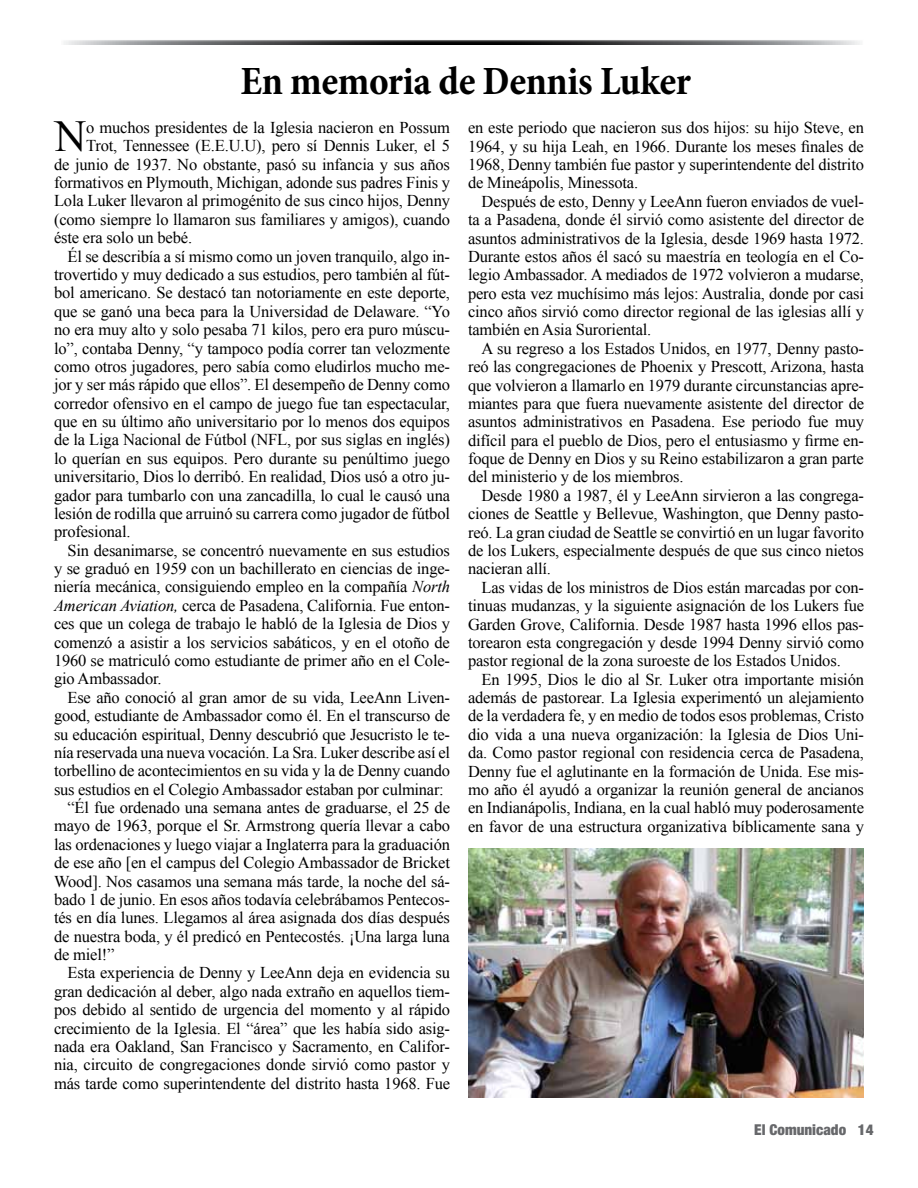
<style>
.page{position:relative;width:918px;height:1188px;background:#fff}
.page>*{position:absolute;margin:0;border:0;box-sizing:border-box;transform-origin:0 0}
.t1{font:44.25px "Times New Roman";color:#000}
.t2{font:700 condensed 40.5px "Minion Pro";letter-spacing:-.01em;color:#000}
.t3{font:16.5px/18.5px "Times New Roman";letter-spacing:-.01em;color:#000;text-align:justify}
.t4{font:900 condensed 15px "Helvetica Neue";color:#67686b}
.s1{font-style:italic}
</style>
<div class="page">
<img style="left:468px;top:848px;width:396px;height:250px">
<svg style="left:64px;top:40px;width:796px;height:5px;background:#69696a"></svg>
<h2 class="t2" style="left:240px;top:53px;width:452px">En memoria de Dennis Luker</h2>
<h1 class="t1" style="left:55px;top:107px;width:33px">N</h1>
<p class="t3" style="left:86px;top:118px;width:365px">o muchos presidentes de la Iglesia nacieron en Possum</p>
<p class="t3" style="left:86px;top:136px;width:365px">Trot, Tennessee (E.E.U.U), pero sí Dennis Luker, el 5</p>
<p class="t3" style="left:54px;top:155px;width:397px">de junio de 1937. No obstante, pasó su infancia y sus años</p>
<p class="t3" style="left:54px;top:173px;width:398px">formativos en Plymouth, Michigan, adonde sus padres Finis y</p>
<p class="t3" style="left:54px;top:191px;width:397px">Lola Luker llevaron al primogénito de sus cinco hijos, Denny</p>
<p class="t3" style="left:54px;top:210px;width:398px">(como siempre lo llamaron sus familiares y amigos), cuando</p>
<p class="t3" style="left:54px;top:228px;width:140px">éste era solo un bebé.</p>
<p class="t3" style="left:68px;top:247px;width:384px">Él se describía a sí mismo como un joven tranquilo, algo in-</p>
<p class="t3" style="left:54px;top:265px;width:398px">trovertido y muy dedicado a sus estudios, pero también al fút-</p>
<p class="t3" style="left:54px;top:283px;width:398px">bol americano. Se destacó tan notoriamente en este deporte,</p>
<p class="t3" style="left:54px;top:302px;width:397px">que se ganó una beca para la Universidad de Delaware. “Yo</p>
<p class="t3" style="left:54px;top:320px;width:398px">no era muy alto y solo pesaba 71 kilos, pero era puro múscu-</p>
<p class="t3" style="left:54px;top:339px;width:398px">lo”, contaba Denny, “y tampoco podía correr tan velozmente</p>
<p class="t3" style="left:54px;top:357px;width:397px">como otros jugadores, pero sabía como eludirlos mucho me-</p>
<p class="t3" style="left:54px;top:375px;width:397px">jor y ser más rápido que ellos”. El desempeño de Denny como</p>
<p class="t3" style="left:54px;top:394px;width:397px">corredor ofensivo en el campo de juego fue tan espectacular,</p>
<p class="t3" style="left:54px;top:412px;width:397px">que en su último año universitario por lo menos dos equipos</p>
<p class="t3" style="left:54px;top:430px;width:397px">de la Liga Nacional de Fútbol (NFL, por sus siglas en inglés)</p>
<p class="t3" style="left:54px;top:449px;width:398px">lo querían en sus equipos. Pero durante su penúltimo juego</p>
<p class="t3" style="left:54px;top:467px;width:398px">universitario, Dios lo derribó. En realidad, Dios usó a otro ju-</p>
<p class="t3" style="left:54px;top:486px;width:398px">gador para tumbarlo con una zancadilla, lo cual le causó una</p>
<p class="t3" style="left:54px;top:504px;width:397px">lesión de rodilla que arruinó su carrera como jugador de fútbol</p>
<p class="t3" style="left:54px;top:522px;width:78px">profesional.</p>
<p class="t3" style="left:68px;top:541px;width:384px">Sin desanimarse, se concentró nuevamente en sus estudios</p>
<p class="t3" style="left:54px;top:559px;width:398px">y se graduó en 1959 con un bachillerato en ciencias de inge-</p>
<p class="t3" style="left:54px;top:577px;width:398px">niería mecánica, consiguiendo empleo en la compañía <span class="s1">North</span></p>
<p class="t3" style="left:54px;top:596px;width:398px"><span class="s1">American Aviation,</span> cerca de Pasadena, California. Fue enton-</p>
<p class="t3" style="left:54px;top:614px;width:397px">ces que un colega de trabajo le habló de la Iglesia de Dios y</p>
<p class="t3" style="left:54px;top:633px;width:397px">comenzó a asistir a los servicios sabáticos, y en el otoño de</p>
<p class="t3" style="left:54px;top:651px;width:398px">1960 se matriculó como estudiante de primer año en el Cole-</p>
<p class="t3" style="left:54px;top:669px;width:109px">gio Ambassador.</p>
<p class="t3" style="left:68px;top:688px;width:384px">Ese año conoció al gran amor de su vida, LeeAnn Liven-</p>
<p class="t3" style="left:54px;top:706px;width:398px">good, estudiante de Ambassador como él. En el transcurso de</p>
<p class="t3" style="left:54px;top:725px;width:397px">su educación espiritual, Denny descubrió que Jesucristo le te-</p>
<p class="t3" style="left:54px;top:743px;width:398px">nía reservada una nueva vocación. La Sra. Luker describe así el</p>
<p class="t3" style="left:54px;top:761px;width:398px">torbellino de acontecimientos en su vida y la de Denny cuando</p>
<p class="t3" style="left:54px;top:780px;width:391px">sus estudios en el Colegio Ambassador estaban por culminar:</p>
<p class="t3" style="left:68px;top:798px;width:384px">“Él fue ordenado una semana antes de graduarse, el 25 de</p>
<p class="t3" style="left:54px;top:816px;width:398px">mayo de 1963, porque el Sr. Armstrong quería llevar a cabo</p>
<p class="t3" style="left:54px;top:835px;width:398px">las ordenaciones y luego viajar a Inglaterra para la graduación</p>
<p class="t3" style="left:54px;top:853px;width:397px">de ese año [en el campus del Colegio Ambassador de Bricket</p>
<p class="t3" style="left:54px;top:872px;width:397px">Wood]. Nos casamos una semana más tarde, la noche del sá-</p>
<p class="t3" style="left:54px;top:890px;width:397px">bado 1 de junio. En esos años todavía celebrábamos Pentecos-</p>
<p class="t3" style="left:54px;top:908px;width:398px">tés en día lunes. Llegamos al área asignada dos días después</p>
<p class="t3" style="left:54px;top:927px;width:397px">de nuestra boda, y él predicó en Pentecostés. ¡Una larga luna</p>
<p class="t3" style="left:54px;top:945px;width:62px">de miel!”</p>
<p class="t3" style="left:68px;top:963px;width:384px">Esta experiencia de Denny y LeeAnn deja en evidencia su</p>
<p class="t3" style="left:54px;top:982px;width:398px">gran dedicación al deber, algo nada extraño en aquellos tiem-</p>
<p class="t3" style="left:54px;top:1000px;width:398px">pos debido al sentido de urgencia del momento y al rápido</p>
<p class="t3" style="left:54px;top:1019px;width:398px">crecimiento de la Iglesia. El “área” que les había sido asig-</p>
<p class="t3" style="left:54px;top:1037px;width:398px">nada era Oakland, San Francisco y Sacramento, en Califor-</p>
<p class="t3" style="left:54px;top:1055px;width:398px">nia, circuito de congregaciones donde sirvió como pastor y</p>
<p class="t3" style="left:54px;top:1074px;width:398px">más tarde como superintendente del distrito hasta 1968. Fue</p>
<p class="t3" style="left:468px;top:118px;width:398px">en este periodo que nacieron sus dos hijos: su hijo Steve, en 1964, y su hija Leah, en 1966. Durante los meses finales de 1968, Denny también fue pastor y superintendente del distrito de Mineápolis, Minessota.</p>
<p class="t3" style="left:468px;top:192px;width:398px;text-indent:13px">Después de esto, Denny y LeeAnn fueron enviados de vuel&shy;ta a Pasadena, donde él sirvió como asistente del director de asuntos administrativos de la Iglesia, desde 1969 hasta 1972.<br>Durante estos años él sacó su maestría en teología en el Co&shy;legio Ambassador. A mediados de 1972 volvieron a mudarse, pero esta vez muchísimo más lejos: Australia, donde por casi cinco años sirvió como director regional de las iglesias allí y también en Asia Suroriental.</p>
<p class="t3" style="left:468px;top:339px;width:398px;text-indent:13px">A su regreso a los Estados Unidos, en 1977, Denny pasto&shy;reó las congregaciones de Phoenix y Prescott, Arizona, hasta que volvieron a llamarlo en 1979 durante circunstancias apre&shy;miantes para que fuera nuevamente asistente del director de asuntos administrativos en Pasadena. Ese periodo fue muy difícil para el pueblo de Dios, pero el entusiasmo y firme en&shy;foque de Denny en Dios y su Reino estabilizaron a gran parte del ministerio y de los miembros.</p>
<p class="t3" style="left:468px;top:486px;width:398px;text-indent:13px">Desde 1980 a 1987, él y LeeAnn sirvieron a las congrega&shy;ciones de Seattle y Bellevue, Washington, que Denny pasto&shy;reó. La gran ciudad de Seattle se convirtió en un lugar favorito de los Lukers, especialmente después de que sus cinco nietos nacieran allí.</p>
<p class="t3" style="left:468px;top:578px;width:398px;text-indent:13px">Las vidas de los ministros de Dios están marcadas por con&shy;tinuas mudanzas, y la siguiente asignación de los Lukers fue Garden Grove, California. Desde 1987 hasta 1996 ellos pas&shy;torearon esta congregación y desde 1994 Denny sirvió como pastor regional de la zona suroeste de los Estados Unidos.</p>
<p class="t3" style="left:468px;top:670px;width:398px;text-indent:13px">En 1995, Dios le dio al Sr. Luker otra importante misión además de pastorear. La Iglesia experimentó un alejamiento de la verdadera fe, y en medio de todos esos problemas, Cristo dio vida a una nueva organización: la Iglesia de Dios Uni&shy;da. Como pastor regional con residencia cerca de Pasadena, Denny fue el aglutinante en la formación de Unida. Ese mis&shy;mo año él ayudó a organizar la reunión general de ancianos en Indianápolis, Indiana, en la cual habló muy poderosamente en favor de una estructura organizativa bíblicamente sana y</p>
<p class="t4" style="left:754px;top:1121px;width:121px">El Comunicado 14</p>
</div>
